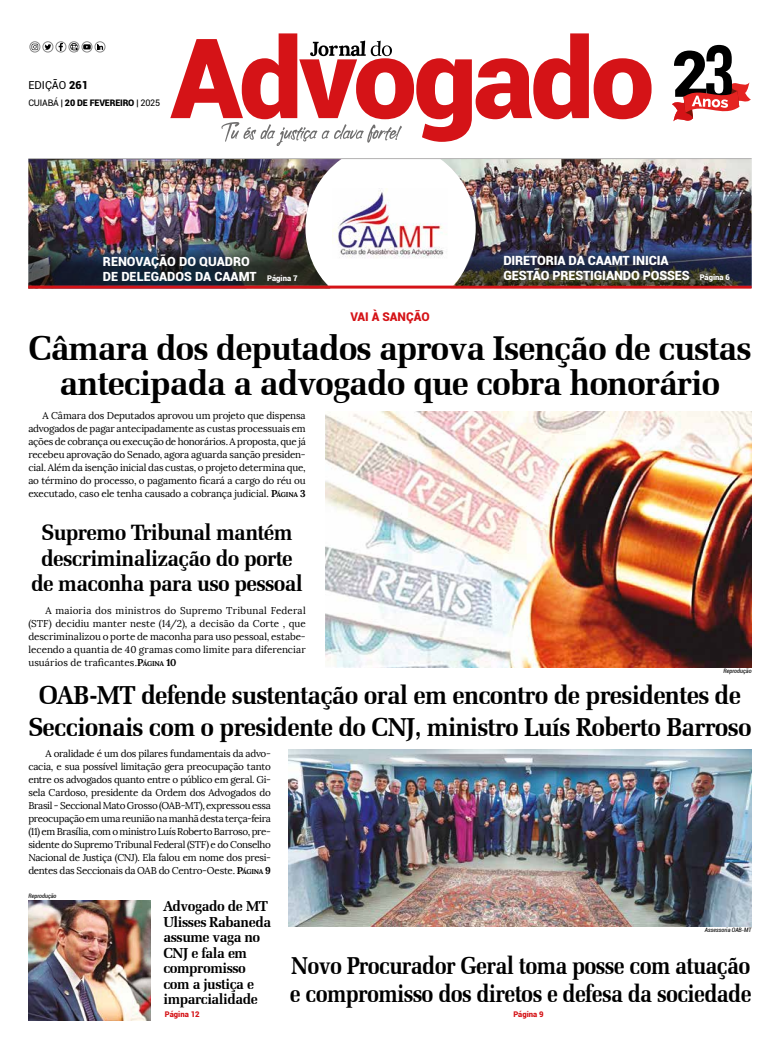
<style>
.page{position:relative;width:780px;height:1049px;background:#fff}
.page>*{position:absolute;margin:0;border:0;box-sizing:border-box;transform-origin:0 0}
.t1{font:700 34.5px/35.1px "Zapf Elliptical 711 BT";letter-spacing:-.03em;color:#000;text-align:center}
.t2{font:700 26px/31.5px "Zapf Elliptical 711 BT";letter-spacing:-.03em;color:#000;text-align:center;scale:.96 1}
.t3{font:700 24.5px/28.1px "Zapf Elliptical 711 BT";letter-spacing:-.03em;color:#000;scale:.89 1}
.t4{font:700 22.2px/25.5px "Zapf Elliptical 711 BT";letter-spacing:-.03em;color:#000;text-align:center;scale:.96 1}
.t5{font:700 14.4px/15.5px "Zapf Elliptical 711 BT";letter-spacing:-.03em;color:#000}
.t6{font:900 12.7px/15.3px "Roboto";letter-spacing:-.01em;color:#fff}
.t7{font:900 12.6px/15.1px "Roboto";color:#fff}
.t8{font:900 12px "Roboto";color:#d51317}
.t9{font:11px "Roboto";color:#000}
.t10{font:9.9px/13px "Lora";letter-spacing:-.015em;color:#000;text-align:justify}
.t11{font:900 9px "Roboto";letter-spacing:-.02em;color:#000}
.t12{font:900 7.8px "Roboto";color:#d51317}
.t13{font:900 7.8px "Roboto";color:#fff}
.t14{font:italic condensed 6px "Roboto";color:#000}
.s1{font-weight:900}
.s2{font-weight:400}
.s3{font-weight:700}
.s4{font-weight:700;font-size:6.9px}
</style>
<div class="page">
<img style="left:439px;top:159px;width:312px;height:127px">
<img style="left:28px;top:159px;width:313px;height:127px">
<img style="left:28px;top:241px;width:300px;height:45px">
<svg style="left:276px;top:142px;width:94px;height:4px"></svg>
<svg style="left:170px;top:33px;width:481px;height:109px"></svg>
<hr style="left:28px;top:158px;width:723px;height:1px;background:#b3b2b2">
<hr style="left:28px;top:286px;width:723px;height:3px;background:#d51317">
<svg style="left:59px;top:43px;width:4px;height:7px"></svg>
<div style="left:56px;top:41px;width:10px;height:11px;border:1px solid #878787;border-radius:5px"></div>
<div style="left:69px;top:41px;width:10px;height:11px;border:1px solid #878787;border-radius:5px"></div>
<div style="left:42px;top:41px;width:11px;height:11px;border:1px solid #878787;border-radius:5px"></div>
<svg style="left:45px;top:44px;width:6px;height:6px"></svg>
<div style="left:29px;top:41px;width:11px;height:11px;border:1px solid #878787;border-radius:5px"></div>
<svg style="left:32px;top:44px;width:6px;height:6px"></svg>
<div style="left:82px;top:41px;width:10px;height:11px;border:1px solid #878787;border-radius:5px"></div>
<svg style="left:70px;top:43px;width:21px;height:8px"></svg>
<div style="left:95px;top:41px;width:10px;height:11px;border:1px solid #878787;border-radius:5px"></div>
<svg style="left:97px;top:44px;width:6px;height:6px"></svg>
<svg style="left:672px;top:45px;width:78px;height:76px"></svg>
<img style="left:332px;top:189px;width:116px;height:69px">
<img style="left:454px;top:242px;width:297px;height:44px">
<img style="left:325px;top:412px;width:426px;height:255px">
<img style="left:288px;top:749px;width:463px;height:177px">
<img style="left:28px;top:900px;width:122px;height:120px">
<p class="t9" style="left:28px;top:77px;width:61px">EDIÇÃO <span class="s1">261</span></p>
<p class="t11" style="left:28px;top:97px;width:133px"><span class="s2">CUIABÁ |</span> 20 DE FEVEREIRO <span class="s2">| 2025</span></p>
<p class="t7" style="left:103px;top:253px;width:155px">RENOVAÇÃO DO QUADRO<br>DE DELEGADOS DA CAAMT</p>
<p class="t13" style="left:267px;top:273px;width:32px">Página 7</p>
<p class="t8" style="left:350px;top:308px;width:81px">VAI À SANÇÃO</p>
<p class="t6" style="left:503px;top:252px;width:188px">DIRETORIA DA CAAMT INICIA<br>GESTÃO PRESTIGIANDO POSSES</p>
<p class="t13" style="left:699px;top:271px;width:32px">Página 6</p>
<h1 class="t1" style="left:28px;top:330px;width:724px">Câmara dos deputados aprova Isenção de custas antecipada a advogado que cobra honorário</h1>
<p class="t10" style="left:28px;top:409px;width:279px;text-indent:14px">A Câmara dos Deputados aprovou um projeto que dispensa advogados de pagar antecipadamente as custas processuais em ações de cobrança ou execução de honorários. A proposta, que já recebeu aprovação do Senado, agora aguarda sanção presiden&shy;cial. Além da isenção inicial das custas, o projeto determina que, ao término do processo, o pagamento ficará a cargo do réu ou executado, caso ele tenha causado a cobrança judicial. <span class="s3">P</span><span class="s4">ÁGINA</span> <span class="s3">3</span></p>
<h3 class="t4" style="left:31px;top:520px;width:285px">Supremo Tribunal mantém descriminalização do porte de maconha para uso pessoal</h3>
<p class="t10" style="left:28px;top:604px;width:279px;text-indent:17px">A maioria dos ministros do Supremo Tribunal Federal (STF) decidiu manter neste (14/2), a decisão da Corte , que descriminalizou o porte de maconha para uso pessoal, estabe&shy;lecendo a quantia de 40 gramas como limite para diferenciar usuários de traficantes.<span class="s3">P</span><span class="s4">ÁGINA</span> <span class="s3">10</span></p>
<p class="t14" style="left:723px;top:666px;width:30px">Reprodução</p>
<h2 class="t2" style="left:28px;top:679px;width:755px">OAB-MT defende sustentação oral em encontro de presidentes de<br>Seccionais com o presidente do CNJ, ministro Luís Roberto Barroso</h2>
<p class="t10" style="left:28px;top:747px;width:244px;text-indent:17px">A oralidade é um dos pilares fundamentais da advo&shy;cacia, e sua possível limitação gera preocupação tanto entre os advogados quanto entre o público em geral. Gi&shy;sela Cardoso, presidente da Ordem dos Advogados do Brasil - Seccional Mato Grosso (OAB-MT), expressou essa preocupação em uma reunião na manhã desta terça-feira (11) em Brasília, com o ministro Luís Roberto Barroso, pre&shy;sidente do Supremo Tribunal Federal (STF) e do Conselho Nacional de Justiça (CNJ). Ela falou em nome dos presi&shy;dentes das Seccionais da OAB do Centro-Oeste. <span class="s3">P</span><span class="s4">ÁGINA</span> <span class="s3">9</span></p>
<p class="t14" style="left:28px;top:892px;width:30px">Reprodução</p>
<h3 class="t5" style="left:163px;top:898px;width:109px">Advogado de MT<br>Ulisses Rabaneda assume vaga no<br>CNJ e fala em compromisso com a justiça e imparcialidade</h3>
<p class="t14" style="left:704px;top:925px;width:48px">Assessoria OAB-MT</p>
<h3 class="t3" style="left:290px;top:951px;width:520px">Novo Procurador Geral toma posse com atuação e compromisso dos diretos e defesa da sociedade</h3>
<p class="t12" style="left:165px;top:1009px;width:36px">Página 12</p>
<p class="t12" style="left:513px;top:1009px;width:32px">Página 9</p>
</div>
